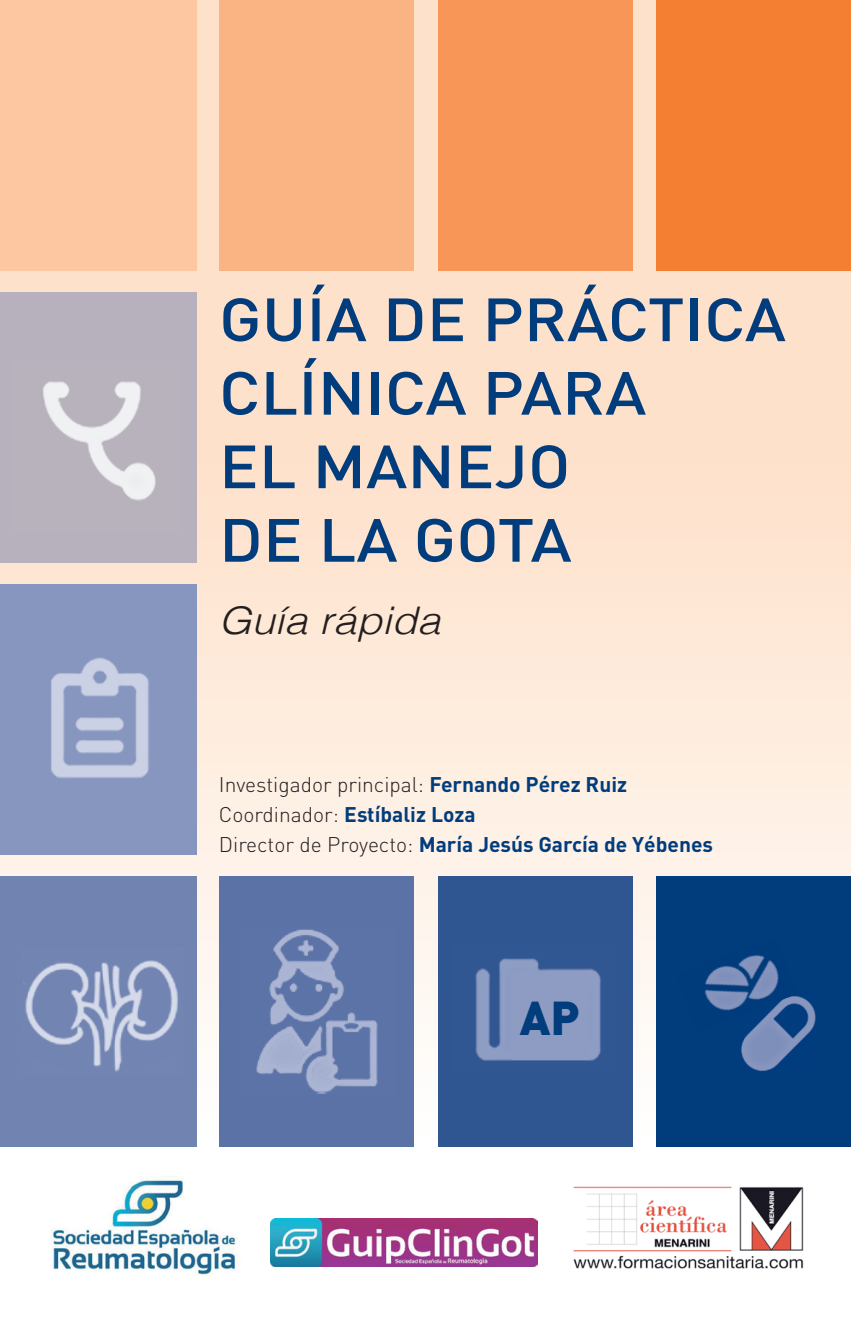
<style>
.page{position:relative;width:851px;height:1319px;background:#fff}
.page>*{position:absolute;margin:0;border:0;box-sizing:border-box;transform-origin:0 0}
.t1{font:500 60px/73.5px "DIN";color:#013d7d;scale:1.1 1}
.t2{font:900 46.8px "DIN";color:#013d7d}
.t3{font:italic 300 38.1px "Helvetica";color:#231f20;scale:1.1 1}
.t4{font:700 21px/30px "DIN";color:#013d7d}
.s1{font-weight:300;color:#231f20}
</style>
<div class="page">
<div style="left:0;top:0;width:850px;height:1145px;background:linear-gradient(to bottom,#ffd8bb,#fbf8f5)"></div>
<div style="left:0;top:0;width:196px;height:270px;background:#fcc7a1"></div>
<div style="left:0;top:292px;width:196px;height:270px;background:#b6b1bc"></div>
<div style="left:219px;top:0;width:195px;height:270px;background:#fab483"></div>
<div style="left:437px;top:0;width:195px;height:270px;background:#f79656"></div>
<div style="left:437px;top:1077px;width:195px;height:236px;background:#fff"></div>
<div style="left:656px;top:0;width:194px;height:270px;background:#f47f32"></div>
<img style="left:270px;top:1218px;width:267px;height:48px">
<img style="left:52px;top:1176px;width:185px;height:99px">
<img style="left:573px;top:1186px;width:231px;height:83px">
<div style="left:0;top:875px;width:196px;height:271px;background:#7183b1"></div>
<div style="left:656px;top:875px;width:194px;height:271px;background:#013d7d"></div>
<div style="left:219px;top:875px;width:195px;height:271px;background:#5b72a6"></div>
<img style="left:256px;top:929px;width:122px;height:164px">
<img style="left:741px;top:996px;width:75px;height:75px">
<img style="left:704px;top:955px;width:92px;height:75px">
<img style="left:43px;top:381px;width:113px;height:120px">
<div style="left:438px;top:875px;width:195px;height:271px;background:#305691"></div>
<img style="left:475px;top:958px;width:126px;height:103px">
<div style="left:511px;top:970px;width:77px;height:88px;background:#8e9cc3"></div>
<div style="left:0;top:584px;width:196px;height:270px;background:#8696bf"></div>
<img style="left:51px;top:657px;width:98px;height:121px">
<img style="left:25px;top:960px;width:153px;height:112px">
<h1 class="t1" style="left:219px;top:281px;width:517px">GUÍA DE PRÁCTICA<br>CLÍNICA PARA<br>EL MANEJO<br>DE LA GOTA</h1>
<h3 class="t3" style="left:219px;top:588px;width:203px">Guía rápida</h3>
<p class="t4" style="left:219px;top:768px;width:495px"><span class="s1">Investigador principal:</span> Fernando Pérez Ruiz<br><span class="s1">Coordinador:</span> Estíbaliz Loza<br><span class="s1">Director de Proyecto:</span> María Jesús García de Yébenes</p>
<h2 class="t2" style="left:519px;top:986px;width:62px">AP</h2>
</div>
